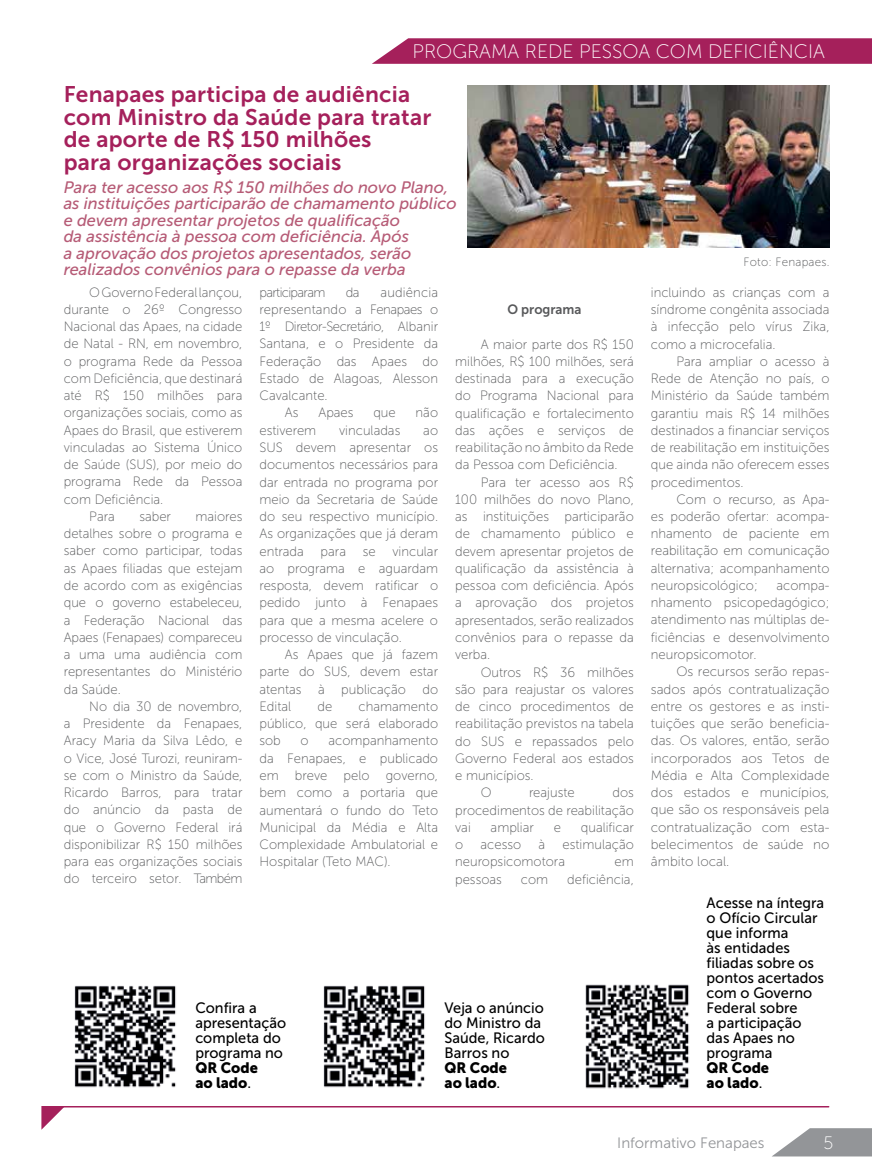
<style>
.page{position:relative;width:872px;height:1170px;background:#fff}
.page>*{position:absolute;margin:0;border:0;box-sizing:border-box;transform-origin:0 0}
.t1{font:22.5px/22.5px "Museo Sans 700";letter-spacing:.01em;color:#a5205b}
.t2{font:19.5px "Museo Sans 100";color:#fff}
.t3{font:18px "Museo Sans 100";color:#fff}
.t4{font:italic 16.5px/16.5px "Museo Sans 500";color:#b65b76}
.t5{font:15px/15px "Museo Sans 500";color:#000}
.t6{font:15px/15px "Museo Sans 900";color:#000}
.t7{font:15px "Museo Sans 300";color:#939598}
.t8{font:13.5px/17.2px "Museo Sans 100";color:#58595b;text-align:justify}
.t9{font:13.5px "Museo Sans 100";letter-spacing:-.035em;color:#58595b}
.t10{font:13.5px "Museo Sans 100";letter-spacing:-.05em;color:#58595b}
.t11{font:13.5px "Museo Sans 700";color:#58595b}
.t12{font:12px "Museo Sans 100";letter-spacing:.02em;color:#58595b}
.s1{font-family:"Museo Sans 500"}
</style>
<div class="page">
<svg style="left:372px;top:38px;width:500px;height:26px;background:#a92b63"></svg>
<img style="left:74px;top:985px;width:102px;height:103px">
<img style="left:323px;top:985px;width:102px;height:103px">
<img style="left:585px;top:984px;width:104px;height:105px">
<svg style="left:41px;top:1106px;width:24px;height:23px"></svg>
<hr style="left:43px;top:1105px;width:785px;height:2px;background:#a5205b">
<img style="left:468px;top:85px;width:361px;height:162px">
<svg style="left:772px;top:1128px;width:100px;height:28px"></svg>
<h2 class="t2" style="left:412px;top:41px;width:414px">PROGRAMA REDE PESSOA COM DEFICIÊNCIA</h2>
<h1 class="t1" style="left:64px;top:83px;width:369px">Fenapaes participa de audiência com Ministro da Saúde para tratar de aporte de R$ 150 milhões<br>para organizações sociais</h1>
<p class="t4" style="left:64px;top:179px;width:394px">Para ter acesso aos R$ 150 milhões do novo Plano, as instituições participarão de chamamento público e devem apresentar projetos de qualificação<br>da assistência à pessoa com deficiência. Após<br>a aprovação dos projetos apresentados, serão realizados convênios para o repasse da verba</p>
<p class="t8" style="left:89px;top:283px;width:155px">O Governo Federal lançou,</p>
<p class="t8" style="left:64px;top:300px;width:180px">durante o 26º Congresso</p>
<p class="t8" style="left:64px;top:318px;width:180px">Nacional das Apaes, na cidade</p>
<p class="t8" style="left:64px;top:335px;width:180px">de Natal - RN, em novembro,</p>
<p class="t8" style="left:64px;top:352px;width:180px">o programa Rede da Pessoa</p>
<p class="t8" style="left:64px;top:369px;width:180px">com Deficiência, que destinará</p>
<p class="t8" style="left:64px;top:387px;width:180px">até R$ 150 milhões para</p>
<p class="t8" style="left:64px;top:404px;width:180px">organizações sociais, como as</p>
<p class="t8" style="left:64px;top:421px;width:180px">Apaes do Brasil, que estiverem</p>
<p class="t8" style="left:64px;top:439px;width:180px">vinculadas ao Sistema Único</p>
<p class="t8" style="left:64px;top:456px;width:180px">de Saúde (SUS), por meio do</p>
<p class="t8" style="left:64px;top:473px;width:180px">programa Rede da Pessoa</p>
<p class="t8" style="left:64px;top:490px;width:101px">com Deficiência.</p>
<p class="t8" style="left:89px;top:508px;width:27px">Para</p>
<p class="t8" style="left:139px;top:508px;width:33px">saber</p>
<p class="t8" style="left:64px;top:508px;width:180px;text-indent:132px">maiores detalhes sobre o programa e saber como participar, todas as Apaes filiadas que estejam de acordo com as exigências que o governo estabeleceu, a Federação Nacional das Apaes (Fenapaes) compareceu a uma uma audiência com representantes do Ministério da Saúde.</p>
<p class="t8" style="left:64px;top:697px;width:180px;text-indent:26px">No dia 30 de novembro, a Presidente da Fenapaes, Aracy Maria da Silva Lêdo, e o Vice, José Turozi, reuniram&shy;se com o Ministro da Saúde, Ricardo Barros, para tratar do anúncio da pasta de que o Governo Federal irá disponibilizar R$ 150 milhões para eas organizações sociais do terceiro setor. Também</p>
<p class="t10" style="left:259px;top:285px;width:68px">participaram</p>
<p class="t8" style="left:346px;top:283px;width:15px">da</p>
<p class="t8" style="left:380px;top:283px;width:59px">audiência</p>
<p class="t8" style="left:259px;top:301px;width:180px">representando a Fenapaes o</p>
<p class="t9" style="left:259px;top:319px;width:180px">1º Diretor-Secretário, Albanir</p>
<p class="t8" style="left:259px;top:335px;width:180px">Santana, e o Presidente da</p>
<p class="t8" style="left:259px;top:352px;width:180px">Federação das Apaes do</p>
<p class="t8" style="left:259px;top:370px;width:180px">Estado de Alagoas, Alesson</p>
<p class="t8" style="left:259px;top:387px;width:70px">Cavalcante.</p>
<p class="t8" style="left:285px;top:404px;width:15px">As</p>
<p class="t8" style="left:318px;top:404px;width:37px">Apaes</p>
<p class="t8" style="left:373px;top:404px;width:24px">que</p>
<p class="t8" style="left:415px;top:404px;width:24px">não</p>
<p class="t8" style="left:259px;top:421px;width:58px">estiverem</p>
<p class="t8" style="left:339px;top:421px;width:63px">vinculadas</p>
<p class="t8" style="left:259px;top:421px;width:180px;text-indent:164px">ao SUS devem apresentar os documentos necessários para dar entrada no programa por meio da Secretaria de Saúde do seu respectivo município.<br>As organizações que já deram entrada para se vincular ao programa e aguardam resposta, devem ratificar o pedido junto à Fenapaes para que a mesma acelere o processo de vinculação.</p>
<p class="t8" style="left:259px;top:646px;width:180px;text-indent:26px">As Apaes que já fazem parte do SUS, devem estar atentas à publicação do Edital</p>
<p class="t8" style="left:259px;top:697px;width:180px;text-indent:99px">chamamento público, que será elaborado sob</p>
<p class="t8" style="left:317px;top:697px;width:16px">de</p>
<p class="t8" style="left:259px;top:732px;width:180px;text-indent:69px">acompanhamento da Fenapaes, e publicado em breve pelo governo, bem como a portaria que aumentará o fundo do Teto Municipal da Média e Alta Complexidade Ambulatorial e Hospitalar (Teto MAC).</p>
<p class="t8" style="left:301px;top:732px;width:10px">o</p>
<p class="t11" style="left:507px;top:302px;width:76px">O programa</p>
<p class="t8" style="left:455px;top:335px;width:180px;text-indent:26px">A maior parte dos R$ 150 milhões, R$ 100 milhões, será destinada para a execução do Programa Nacional para qualificação e fortalecimento das ações e serviços de reabilitação no âmbito da Rede da Pessoa com Deficiência.</p>
<p class="t8" style="left:455px;top:473px;width:180px;text-indent:26px">Para ter acesso aos R$ 100 milhões do novo Plano, as instituições participarão de chamamento público e devem apresentar projetos de qualificação da assistência à pessoa com deficiência. Após a aprovação dos projetos apresentados, serão realizados convênios para o repasse da verba.</p>
<p class="t8" style="left:480px;top:663px;width:155px">Outros R$ 36 milhões</p>
<p class="t8" style="left:455px;top:680px;width:180px">são para reajustar os valores</p>
<p class="t8" style="left:455px;top:697px;width:180px">de cinco procedimentos de</p>
<p class="t8" style="left:455px;top:715px;width:180px">reabilitação previstos na tabela</p>
<p class="t8" style="left:455px;top:732px;width:180px">do SUS e repassados pelo</p>
<p class="t8" style="left:455px;top:749px;width:180px">Governo Federal aos estados</p>
<p class="t8" style="left:455px;top:767px;width:80px">e municípios.</p>
<p class="t8" style="left:480px;top:784px;width:12px">O</p>
<p class="t8" style="left:529px;top:784px;width:47px">reajuste</p>
<p class="t8" style="left:455px;top:784px;width:180px;text-indent:157px">dos procedimentos de reabilitação vai</p>
<p class="t8" style="left:490px;top:818px;width:45px">ampliar</p>
<p class="t8" style="left:554px;top:818px;width:9px">e</p>
<p class="t8" style="left:581px;top:818px;width:54px">qualificar</p>
<p class="t8" style="left:455px;top:836px;width:10px">o</p>
<p class="t8" style="left:480px;top:836px;width:42px">acesso</p>
<p class="t8" style="left:538px;top:836px;width:8px">à</p>
<p class="t8" style="left:455px;top:836px;width:180px;text-indent:107px">estimulação neuropsicomotora</p>
<p class="t8" style="left:614px;top:853px;width:21px">em</p>
<p class="t8" style="left:455px;top:870px;width:48px">pessoas</p>
<p class="t8" style="left:521px;top:870px;width:29px">com</p>
<p class="t8" style="left:567px;top:870px;width:68px">deficiência,</p>
<p class="t5" style="left:195px;top:999px;width:92px">Confira a apresentação completa do programa no</p>
<p class="t6" style="left:195px;top:1059px;width:64px">QR Code ao lado<span class="s1">.</span></p>
<p class="t5" style="left:444px;top:999px;width:102px">Veja o anúncio do Ministro da<br>Saúde, Ricardo<br>Barros no</p>
<p class="t6" style="left:444px;top:1059px;width:64px">QR Code ao lado<span class="s1">.</span></p>
<p class="t12" style="left:743px;top:255px;width:88px">Foto: Fenapaes.</p>
<p class="t8" style="left:651px;top:284px;width:180px">incluindo as crianças com a síndrome congênita associada à infecção pelo vírus Zika, como a microcefalia.</p>
<p class="t8" style="left:651px;top:353px;width:180px;text-indent:26px">Para ampliar o acesso à Rede de Atenção no país, o Ministério da Saúde também garantiu mais R$ 14 milhões destinados a financiar serviços de reabilitação em instituições que ainda não oferecem esses procedimentos.</p>
<p class="t8" style="left:651px;top:491px;width:180px;text-indent:26px">Com o recurso, as Apa&shy;es poderão ofertar: acompa&shy;nhamento de paciente em reabilitação em comunicação alternativa; acompanhamento neuropsicológico;</p>
<p class="t8" style="left:651px;top:576px;width:180px;text-indent:126px">acompa&shy;nhamento psicopedagógico; atendimento nas múltiplas de&shy;ficiências e desenvolvimento neuropsicomotor.</p>
<p class="t8" style="left:651px;top:663px;width:180px;text-indent:26px">Os recursos serão repas&shy;sados após contratualização entre os gestores e as insti&shy;tuições que serão beneficia&shy;das. Os valores, então, serão incorporados aos Tetos de Média e Alta Complexidade dos estados e municípios, que são os responsáveis pela contratualização com esta&shy;belecimentos de saúde no âmbito local.</p>
<p class="t5" style="left:706px;top:894px;width:119px">Acesse na íntegra o Ofício Circular que informa<br>às entidades filiadas sobre os pontos acertados com o Governo<br>Federal sobre<br>a participação das Apaes no programa</p>
<p class="t6" style="left:706px;top:1059px;width:64px">QR Code ao lado<span class="s1">.</span></p>
<p class="t7" style="left:617px;top:1134px;width:149px">Informativo Fenapaes</p>
<h3 class="t3" style="left:823px;top:1133px;width:11px">5</h3>
</div>
